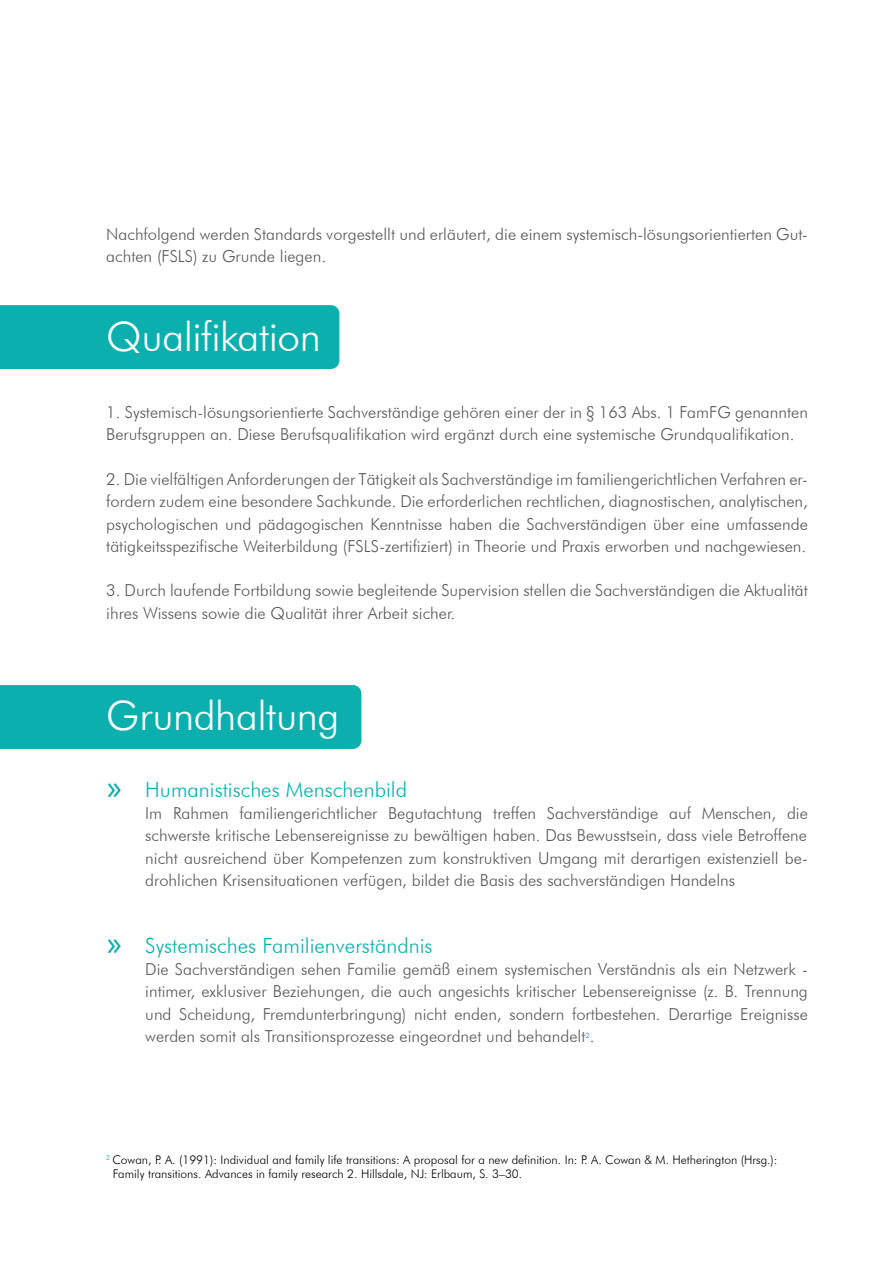
<style>
.page{position:relative;width:893px;height:1263px;background:#fff}
.page>*{position:absolute;margin:0;border:0;box-sizing:border-box;transform-origin:0 0}
.t1{font:300 40.5px "Futura BT";letter-spacing:-.01em;color:#fff}
.t2{font:300 21px "Futura BT";color:#0bb0ae}
.t3{font:300 16.5px/22.4px "Futura BT";color:#58585a}
.t4{font:300 12px/14.4px "Futura BT";color:#000}
.t5{font:7.05px "Futura LT";color:#0bb0ae}
.s1{font-family:"Futura LT";font-weight:400;font-size:30px}
</style>
<div class="page">
<div style="left:0;top:305px;width:339px;height:64px;background:#0bb0ae"></div>
<div style="left:0;top:685px;width:361px;height:64px;background:#0bb0ae"></div>
<p class="t3" style="left:106px;top:223px;width:703px">Nachfolgend werden Standards vorgestellt und erläutert, die einem systemisch-lösungsorientierten Gut&shy;achten (FSLS) zu Grunde liegen.</p>
<h1 class="t1" style="left:106px;top:312px;width:216px">Qualifikation</h1>
<p class="t3" style="left:106px;top:401px;width:703px">1. Systemisch-lösungsorientierte Sachverständige gehören einer der in § 163 Abs. 1 FamFG genannten<br>Berufsgruppen an. Diese Berufsqualifikation wird ergänzt durch eine systemische Grundqualifikation.</p>
<p class="t3" style="left:106px;top:468px;width:703px;text-align:justify">2. Die vielfältigen Anforderungen der Tätigkeit als Sachverständige im familiengerichtlichen Verfahren er&shy;fordern zudem eine besondere Sachkunde. Die erforderlichen rechtlichen, diagnostischen, analytischen, psychologischen und pädagogischen Kenntnisse haben die Sachverständigen über eine umfassende tätigkeitsspezifische Weiterbildung (FSLS-zertifiziert) in Theorie und Praxis erworben und nachgewiesen.</p>
<p class="t3" style="left:106px;top:579px;width:703px">3. Durch laufende Fortbildung sowie begleitende Supervision stellen die Sachverständigen die Aktualität ihres Wissens sowie die Qualität ihrer Arbeit sicher.</p>
<h1 class="t1" style="left:106px;top:691px;width:235px">Grundhaltung</h1>
<p class="t2" style="left:106px;top:777px;width:302px"><span class="s1">»</span> Humanistisches Menschenbild</p>
<p class="t3" style="left:145px;top:802px;width:664px;text-align:justify">Im Rahmen familiengerichtlicher Begutachtung treffen Sachverständige auf Menschen, die schwerste kritische Lebensereignisse zu bewältigen haben. Das Bewusstsein, dass viele Betroffene nicht ausreichend über Kompetenzen zum konstruktiven Umgang mit derartigen existenziell be&shy;drohlichen Krisensituationen verfügen, bildet die Basis des sachverständigen Handelns</p>
<p class="t2" style="left:106px;top:933px;width:328px"><span class="s1">»</span> Systemisches Familienverständnis</p>
<p class="t3" style="left:145px;top:958px;width:664px;text-align:justify">Die Sachverständigen sehen Familie gemäß einem systemischen Verständnis als ein Netzwerk - intimer, exklusiver Beziehungen, die auch angesichts kritischer Lebensereignisse (z. B. Trennung und Scheidung, Fremdunterbringung) nicht enden, sondern fortbestehen. Derartige Ereignisse werden somit als Transitionsprozesse eingeordnet und behandelt .</p>
<p class="t5" style="left:585px;top:1031px;width:6px">2</p>
<p class="t4" style="left:113px;top:1152px;width:666px;text-indent:-6px"><sup>2</sup> Cowan, P. A. (1991): Individual and family life transitions: A proposal for a new definition. In: P. A. Cowan &amp; M. Hetherington (Hrsg.):<br>Family transitions. Advances in family research 2. Hillsdale, NJ: Erlbaum, S. 3–30.</p>
</div>
